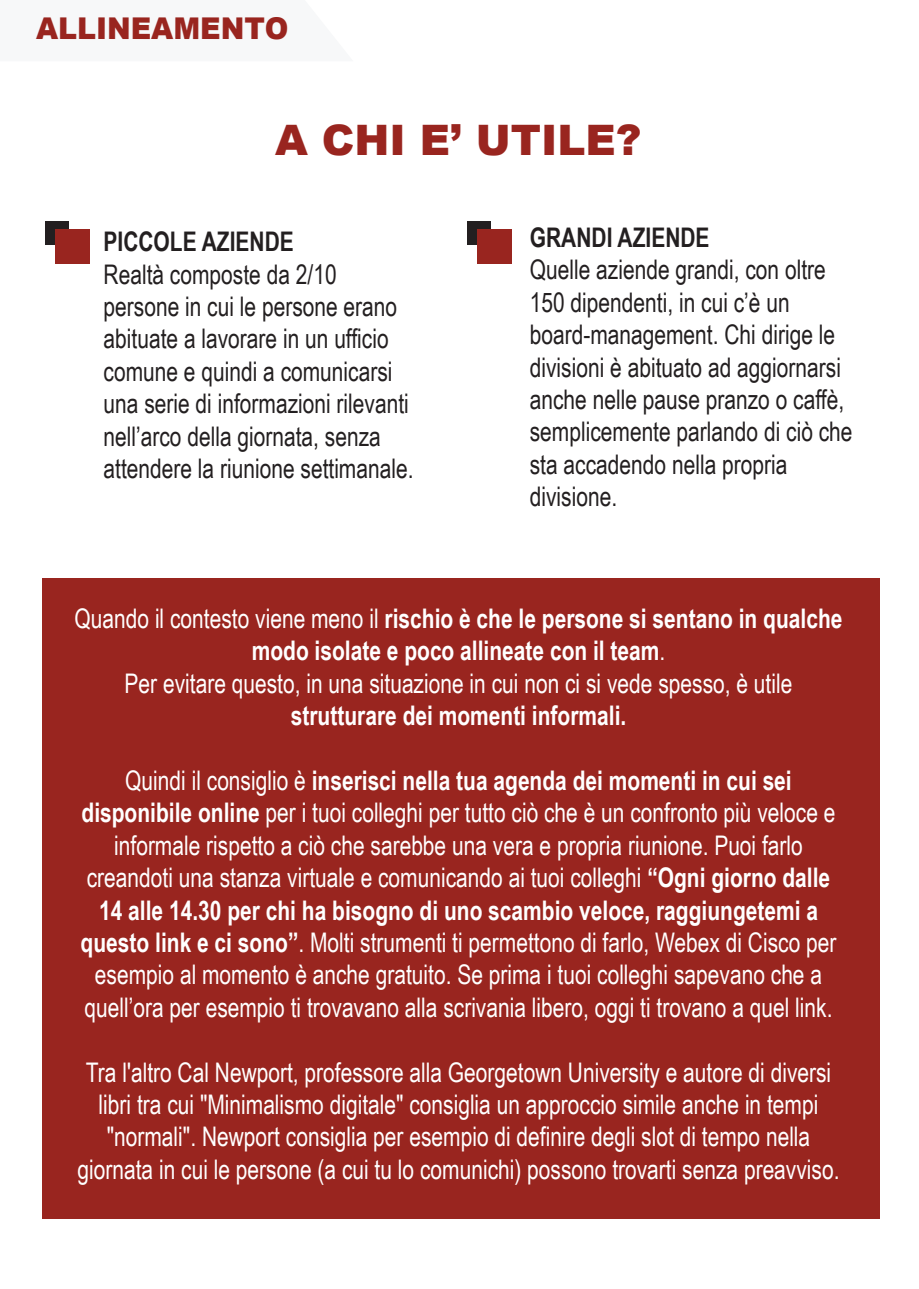
<style>
.page{position:relative;width:919px;height:1289px;background:#fff}
.page>*{position:absolute;margin:0;border:0;box-sizing:border-box;transform-origin:0 0}
.t1{font:900 42px "Arial";color:#99251f}
.t2{font:900 30px "Arial";letter-spacing:-.005em;color:#99251f;scale:.95 1}
.t3{font:27px/32.4px "Arial Narrow";color:#fff;text-align:center;scale:.95 1}
.t4{font:27px/32.4px "Arial Narrow";color:#231f20;scale:.95 1}
.t5{font:700 27px "Arial Narrow";color:#fff;scale:.95 1}
.t6{font:700 27px "Arial Narrow";color:#231f20;scale:.95 1}
.s1{font-weight:700}
</style>
<div class="page">
<div style="left:42px;top:577px;width:837px;height:641px;background:#99251f"></div>
<div style="left:45px;top:222px;width:23px;height:23px;background:#231f20"></div>
<div style="left:55px;top:230px;width:34px;height:34px;background:#99251f"></div>
<div style="left:467px;top:222px;width:23px;height:23px;background:#231f20"></div>
<div style="left:477px;top:230px;width:34px;height:34px;background:#99251f"></div>
<p class="t2" style="left:36px;top:7px;width:267px">ALLINEAMENTO</p>
<h1 class="t1" style="left:275px;top:109px;width:368px">A CHI E’ UTILE?</h1>
<p class="t6" style="left:104px;top:221px;width:202px">PICCOLE AZIENDE</p>
<p class="t4" style="left:104px;top:257px;width:328px">Realtà composte da 2/10 persone in cui le persone erano abituate a lavorare in un ufficio comune e quindi a comunicarsi una serie di informazioni rilevanti nell’arco della giornata, senza attendere la riunione settimanale.</p>
<p class="t6" style="left:530px;top:217px;width:191px">GRANDI AZIENDE</p>
<p class="t4" style="left:530px;top:253px;width:341px">Quelle aziende grandi, con oltre<br>150 dipendenti, in cui c’è un board-management. Chi dirige le divisioni è abituato ad aggiornarsi anche nelle pause pranzo o caffè, semplicemente parlando di ciò che sta accadendo nella propria divisione.</p>
<p class="t3" style="left:75px;top:601px;width:809px">Quando il contesto viene meno il <span class="s1">rischio è che le persone si sentano in qualche modo isolate e poco allineate con il team</span>.<br>Per evitare questo, in una situazione in cui non ci si vede spesso, è utile</p>
<p class="t5" style="left:291px;top:695px;width:354px">strutturare dei momenti informali.</p>
<p class="t3" style="left:81px;top:763px;width:797px">Quindi il consiglio è <span class="s1">inserisci nella tua agenda dei momenti in cui sei disponibile online</span> per i tuoi colleghi per tutto ciò che è un confronto più veloce e informale rispetto a ciò che sarebbe una vera e propria riunione. Puoi farlo creandoti una stanza virtuale e comunicando ai tuoi colleghi <span class="s1">“Ogni giorno dalle 14 alle 14.30 per chi ha bisogno di uno scambio veloce, raggiungetemi a questo link e ci sono”</span>. Molti strumenti ti permettono di farlo, Webex di Cisco per esempio al momento è anche gratuito. Se prima i tuoi colleghi sapevano che a quell’ora per esempio ti trovavano alla scrivania libero, oggi ti trovano a quel link.</p>
<p class="t3" style="left:77px;top:1054px;width:803px">Tra l'altro Cal Newport, professore alla Georgetown University e autore di diversi libri tra cui "Minimalismo digitale" consiglia un approccio simile anche in tempi "normali". Newport consiglia per esempio di definire degli slot di tempo nella giornata in cui le persone (a cui tu lo comunichi) possono trovarti senza preavviso.</p>
</div>
